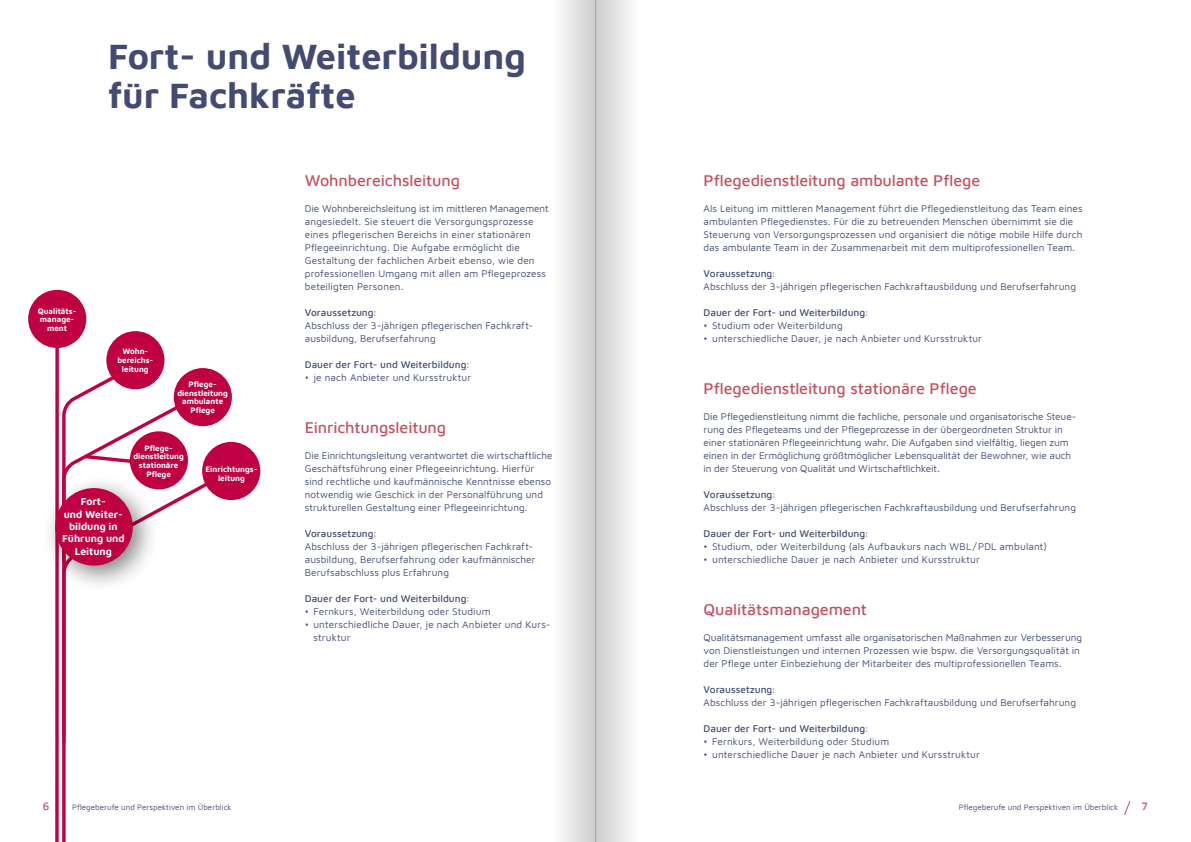
<style>
.page{position:relative;width:1191px;height:842px;background:#fff}
.page>*{position:absolute;margin:0;border:0;box-sizing:border-box;transform-origin:0 0}
.t1{font:700 36px/39px "Maven Johanniter";color:#434b73}
.t2{font:500 16px "Maven Johanniter";letter-spacing:-.005em;color:#c15462}
.t3{font:500 11px "Maven Johanniter";color:#c15462}
.t4{font:700 10.3px/12.3px "Maven Johanniter";color:#fff;text-align:center}
.t5{font:10px/13px "Maven Johanniter";letter-spacing:.005em;color:#434b73}
.t6{font:500 10px "Maven Johanniter";letter-spacing:.005em;color:#434b73}
.t7{font:700 8px/8.9px "Maven Johanniter";color:#fff;text-align:center}
.t8{font:8px "Maven Johanniter";color:#434b73}
</style>
<div class="page">
<svg style="left:62px;top:480px;width:148px;height:362px"></svg>
<svg style="left:62px;top:402px;width:123px;height:343px"></svg>
<svg style="left:55px;top:348px;width:4px;height:494px"></svg>
<svg style="left:62px;top:349px;width:101px;height:216px"></svg>
<div style="left:41px;top:474px;width:119px;height:119px;background:#000;opacity:.5"></div>
<div style="left:55px;top:488px;width:78px;height:78px;background:#bf0042;border-radius:50%"></div>
<div style="left:202px;top:442px;width:58px;height:58px;background:#bf0042;border-radius:50%"></div>
<div style="left:174px;top:368px;width:58px;height:58px;background:#bf0042;border-radius:50%"></div>
<div style="left:130px;top:431px;width:58px;height:58px;background:#bf0042;border-radius:50%"></div>
<div style="left:106px;top:331px;width:58px;height:58px;background:#bf0042;border-radius:50%"></div>
<div style="left:28px;top:290px;width:58px;height:58px;background:#bf0042;border-radius:50%"></div>
<svg style="left:1124px;top:800px;width:6px;height:15px"></svg>
<div style="left:595px;top:0;width:43px;height:842px;background:linear-gradient(to right,#cbcbcb,#fdfdfd)"></div>
<div style="left:553px;top:0;width:42px;height:842px;background:linear-gradient(to right,#fefefe,#cfcfcf)"></div>
<h1 class="t1" style="left:108px;top:34px;width:419px">Fort- und Weiterbildung für Fachkräfte</h1>
<p class="t7" style="left:38px;top:306px;width:40px">Qualitäts&shy;manage&shy;ment</p>
<p class="t7" style="left:117px;top:346px;width:37px">Wohn&shy;bereichs&shy;leitung</p>
<p class="t7" style="left:177px;top:379px;width:52px">Pflege&shy;dienstleitung ambulante<br>Pflege</p>
<p class="t7" style="left:133px;top:443px;width:52px">Pflege&shy;dienstleitung stationäre<br>Pflege</p>
<p class="t7" style="left:205px;top:464px;width:53px">Einrichtungs&shy;leitung</p>
<p class="t4" style="left:62px;top:495px;width:64px">Fort-<br>und Weiter&shy;bildung in<br>Führung und<br>Leitung</p>
<h2 class="t2" style="left:305px;top:169px;width:157px">Wohnbereichsleitung</h2>
<p class="t5" style="left:305px;top:201px;width:245px">Die Wohnbereichsleitung ist im mittleren Management angesiedelt. Sie steuert die Versorgungsprozesse eines pflegerischen Bereichs in einer stationären Pflegeeinrichtung. Die Aufgabe ermöglicht die Gestaltung der fachlichen Arbeit ebenso, wie den professionellen Umgang mit allen am Pflegeprozess beteiligten Personen.</p>
<p class="t6" style="left:305px;top:305px;width:73px">Voraussetzung:</p>
<p class="t5" style="left:305px;top:318px;width:228px">Abschluss der 3-jährigen pflegerischen Fachkraft&shy;ausbildung, Berufserfahrung</p>
<p class="t6" style="left:305px;top:357px;width:166px">Dauer der Fort- und Weiterbildung:</p>
<p class="t5" style="left:305px;top:370px;width:168px">• je nach Anbieter und Kursstruktur</p>
<h2 class="t2" style="left:305px;top:416px;width:143px">Einrichtungsleitung</h2>
<p class="t5" style="left:305px;top:448px;width:249px">Die Einrichtungsleitung verantwortet die wirtschaftliche Geschäftsführung einer Pflegeeinrichtung. Hierfür sind rechtliche und kaufmännische Kenntnisse ebenso notwendig wie Geschick in der Personalführung und strukturellen Gestaltung einer Pflegeeinrichtung.</p>
<p class="t6" style="left:305px;top:526px;width:73px">Voraussetzung:</p>
<p class="t5" style="left:305px;top:539px;width:232px">Abschluss der 3-jährigen pflegerischen Fachkraft&shy;ausbildung, Berufserfahrung oder kaufmännischer<br>Berufsabschluss plus Erfahrung</p>
<p class="t6" style="left:305px;top:591px;width:166px">Dauer der Fort- und Weiterbildung:</p>
<p class="t5" style="left:305px;top:604px;width:187px">• Fernkurs, Weiterbildung oder Studium</p>
<p class="t5" style="left:313px;top:617px;width:239px;text-indent:-8px">• unterschiedliche Dauer, je nach Anbieter und Kurs&shy;struktur</p>
<h2 class="t2" style="left:703px;top:169px;width:278px">Pflegedienstleitung ambulante Pflege</h2>
<p class="t5" style="left:703px;top:201px;width:380px">Als Leitung im mittleren Management führt die Pflegedienstleitung das Team eines ambulanten Pflegedienstes. Für die zu betreuenden Menschen übernimmt sie die Steuerung von Versorgungsprozessen und organisiert die nötige mobile Hilfe durch das ambulante Team in der Zusammenarbeit mit dem multiprofessionellen Team.</p>
<p class="t6" style="left:703px;top:266px;width:73px">Voraussetzung:</p>
<p class="t5" style="left:703px;top:279px;width:374px">Abschluss der 3-jährigen pflegerischen Fachkraftausbildung und Berufserfahrung</p>
<p class="t6" style="left:703px;top:305px;width:166px">Dauer der Fort- und Weiterbildung:</p>
<p class="t5" style="left:703px;top:318px;width:141px">• Studium oder Weiterbildung</p>
<p class="t5" style="left:703px;top:331px;width:280px">• unterschiedliche Dauer, je nach Anbieter und Kursstruktur</p>
<h2 class="t2" style="left:703px;top:377px;width:275px">Pflegedienstleitung stationäre Pflege</h2>
<p class="t5" style="left:703px;top:409px;width:374px">Die Pflegedienstleitung nimmt die fachliche, personale und organisatorische Steue&shy;rung des Pflegeteams und der Pflegeprozesse in der übergeordneten Struktur in einer stationären Pflegeeinrichtung wahr. Die Aufgaben sind vielfältig, liegen zum einen in der Ermöglichung größtmöglicher Lebensqualität der Bewohner, wie auch in der Steuerung von Qualität und Wirtschaftlichkeit.</p>
<p class="t6" style="left:703px;top:487px;width:73px">Voraussetzung:</p>
<p class="t5" style="left:703px;top:500px;width:374px">Abschluss der 3-jährigen pflegerischen Fachkraftausbildung und Berufserfahrung</p>
<p class="t6" style="left:703px;top:526px;width:166px">Dauer der Fort- und Weiterbildung:</p>
<p class="t5" style="left:703px;top:539px;width:345px">• Studium, oder Weiterbildung (als Aufbaukurs nach WBL /PDL ambulant)</p>
<p class="t5" style="left:703px;top:552px;width:278px">• unterschiedliche Dauer je nach Anbieter und Kursstruktur</p>
<h2 class="t2" style="left:703px;top:598px;width:165px">Qualitätsmanagement</h2>
<p class="t5" style="left:703px;top:630px;width:380px">Qualitätsmanagement umfasst alle organisatorischen Maßnahmen zur Verbesserung von Dienstleistungen und internen Prozessen wie bspw. die Versorgungsqualität in der Pflege unter Einbeziehung der Mitarbeiter des multiprofessionellen Teams.</p>
<p class="t6" style="left:703px;top:682px;width:73px">Voraussetzung:</p>
<p class="t5" style="left:703px;top:695px;width:374px">Abschluss der 3-jährigen pflegerischen Fachkraftausbildung und Berufserfahrung</p>
<p class="t6" style="left:703px;top:721px;width:166px">Dauer der Fort- und Weiterbildung:</p>
<p class="t5" style="left:703px;top:734px;width:187px">• Fernkurs, Weiterbildung oder Studium</p>
<p class="t5" style="left:703px;top:747px;width:278px">• unterschiedliche Dauer je nach Anbieter und Kursstruktur</p>
<p class="t3" style="left:43px;top:798px;width:9px">6</p>
<p class="t8" style="left:72px;top:801px;width:161px">Pflegeberufe und Perspektiven im Überblick</p>
<p class="t8" style="left:959px;top:801px;width:161px">Pflegeberufe und Perspektiven im Überblick</p>
<p class="t3" style="left:1141px;top:798px;width:9px">7</p>
</div>
